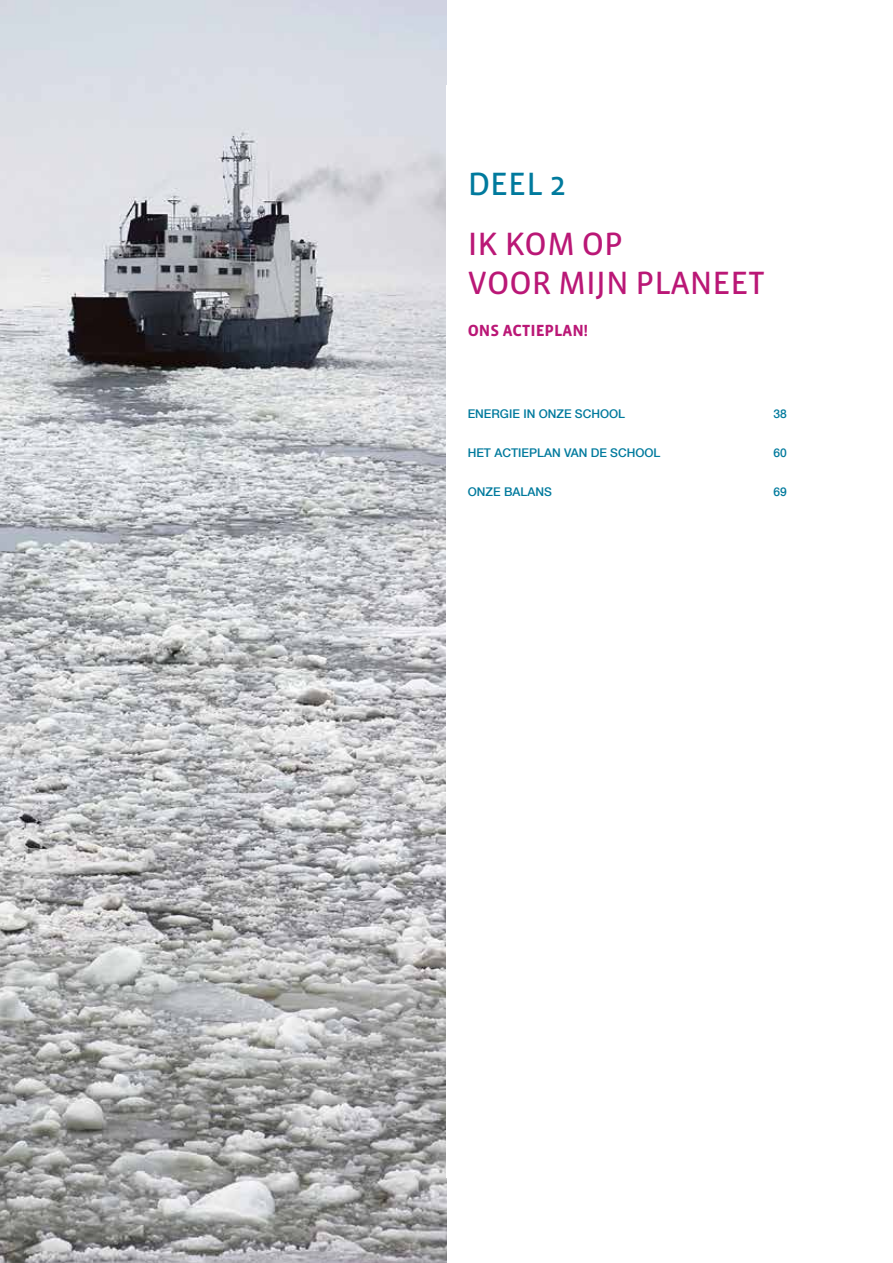
<style>
.page{position:relative;width:893px;height:1263px;background:#fff}
.page>*{position:absolute;margin:0;border:0;box-sizing:border-box;transform-origin:0 0}
.t1{font:33px/39px "Vista Sans Reg";color:#ba1776}
.t2{font:33px "Vista Sans Reg";color:#007a9d}
.t3{font:700 16.5px "Vista Sans";color:#ba1776}
.t4{font:500 12px "Helvetica Neue";color:#007a9d}
</style>
<div class="page">
<img style="left:0;top:0;width:446px;height:1263px">
<h1 class="t2" style="left:468px;top:167px;width:100px">DEEL 2</h1>
<h1 class="t1" style="left:468px;top:225px;width:299px">IK KOM OP<br>VOOR MIJN PLANEET</h1>
<h2 class="t3" style="left:468px;top:322px;width:122px">ONS ACTIEPLAN!</h2>
<p class="t4" style="left:468px;top:404px;width:159px">ENERGIE IN ONZE SCHOOL</p>
<p class="t4" style="left:773px;top:404px;width:15px">38</p>
<p class="t4" style="left:468px;top:443px;width:194px">HET ACTIEPLAN VAN DE SCHOOL</p>
<p class="t4" style="left:773px;top:443px;width:15px">60</p>
<p class="t4" style="left:468px;top:482px;width:86px">ONZE BALANS</p>
<p class="t4" style="left:773px;top:482px;width:15px">69</p>
</div>
